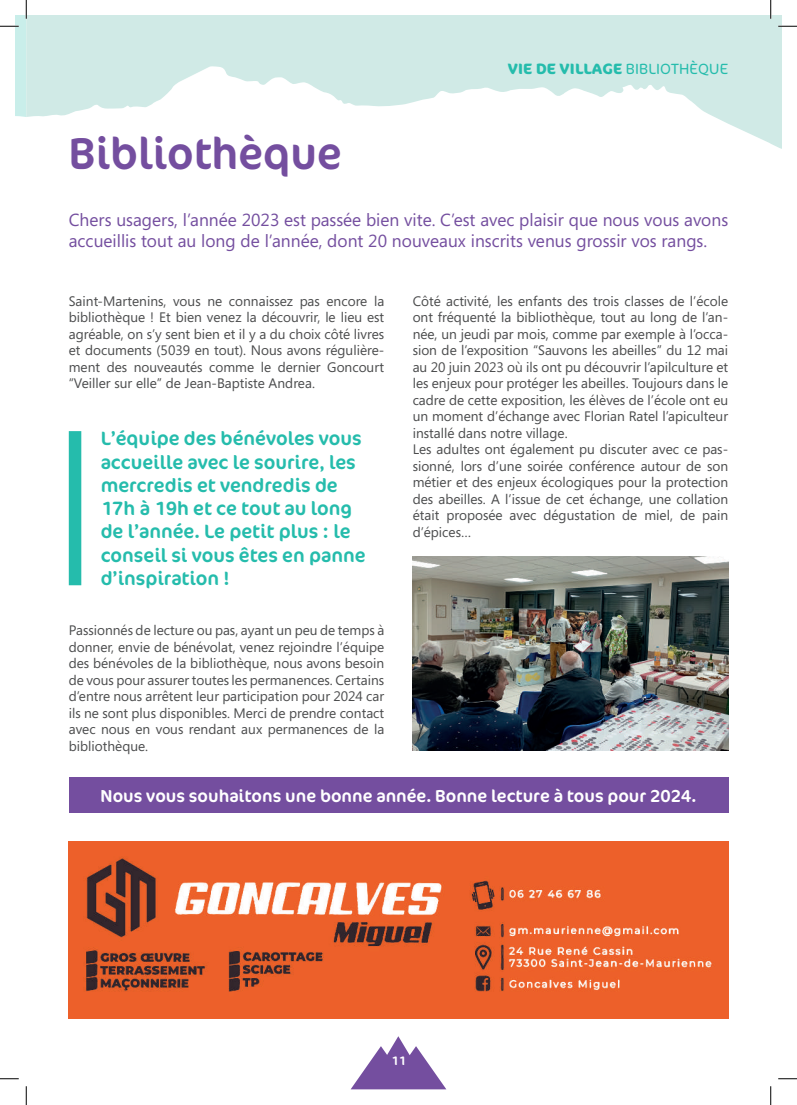
<style>
.page{position:relative;width:797px;height:1105px;background:#fff}
.page>*{position:absolute;margin:0;border:0;box-sizing:border-box;transform-origin:0 0}
.t1{font:45px "Cocon Pro";color:#744e9f}
.t2{font:19.38px/23.2px "Cocon Pro";color:#25bcac}
.t3{font:17.5px/21px "Segoe";color:#744e9f}
.t4{font:17.5px "Cocon Pro";color:#fff}
.t5{font:700 15px "Cocon Pro";letter-spacing:.01em;color:#25bcac}
.t6{font:13.75px/16.5px "Segoe";color:#4b4c4d;text-align:justify}
.t7{font:12.5px "Cocon Pro";color:#fff}
.s1{font-weight:300}
</style>
<div class="page">
<svg style="left:27px;top:16px;width:754px;height:133px;fill:#d0eae6"></svg>
<svg style="left:351px;top:1036px;width:95px;height:53px"></svg>
<img style="left:412px;top:556px;width:316px;height:195px">
<div style="left:69px;top:431px;width:12px;height:154px;background:#25bcac"></div>
<div style="left:69px;top:777px;width:659px;height:36px;background:#744e9f"></div>
<img style="left:69px;top:841px;width:659px;height:177px">
<svg style="left:778px;top:25px;width:19px;height:2px"></svg>
<svg style="left:0;top:1078px;width:19px;height:1px"></svg>
<svg style="left:778px;top:1078px;width:19px;height:1px"></svg>
<svg style="left:0;top:0;width:27px;height:117px"></svg>
<svg style="left:25px;top:1086px;width:2px;height:19px"></svg>
<svg style="left:770px;top:0;width:1px;height:19px"></svg>
<svg style="left:770px;top:1086px;width:1px;height:19px"></svg>
<p class="t5" style="left:508px;top:60px;width:222px">VIE DE VILLAGE <span class="s1">BIBLIOTHÈQUE</span></p>
<h1 class="t1" style="left:69px;top:127px;width:274px">Bibliothèque</h1>
<p class="t3" style="left:69px;top:211px;width:661px">Chers usagers, l’année 2023 est passée bien vite. C’est avec plaisir que nous vous avons accueillis tout au long de l’année, dont 20 nouveaux inscrits venus grossir vos rangs.</p>
<p class="t6" style="left:69px;top:294px;width:317px">Saint-Martenins, vous ne connaissez pas encore la bibliothèque ! Et bien venez la découvrir, le lieu est agréable, on s’y sent bien et il y a du choix côté livres et documents (5039 en tout). Nous avons régulière&shy;ment des nouveautés comme le dernier Goncourt “Veiller sur elle” de Jean-Baptiste Andrea.</p>
<h2 class="t2" style="left:101px;top:427px;width:266px">L’équipe des bénévoles vous accueille avec le sourire, les mercredis et vendredis de<br>17h à 19h et ce tout au long de l’année. Le petit plus : le conseil si vous êtes en panne d’inspiration !</h2>
<p class="t6" style="left:69px;top:623px;width:317px">Passionnés de lecture ou pas, ayant un peu de temps à donner, envie de bénévolat, venez rejoindre l’équipe des bénévoles de la bibliothèque, nous avons besoin de vous pour assurer toutes les permanences. Certains d’entre nous arrêtent leur participation pour 2024 car ils ne sont plus disponibles. Merci de prendre contact avec nous en vous rendant aux permanences de la bibliothèque.</p>
<p class="t6" style="left:412px;top:294px;width:317px;text-align:left">Côté activité, les enfants des trois classes de l’école ont fréquenté la bibliothèque, tout au long de l’an&shy;née, un jeudi par mois, comme par exemple à l’occa&shy;sion de l’exposition “Sauvons les abeilles” du 12 mai au 20 juin 2023 où ils ont pu découvrir l’apilculture et les enjeux pour protéger les abeilles. Toujours dans le cadre de cette exposition, les élèves de l’école ont eu un moment d’échange avec Florian Ratel l’apiculteur installé dans notre village.<br>Les adultes ont également pu discuter avec ce pas&shy;sionné, lors d’une soirée conférence autour de son métier et des enjeux écologiques pour la protection des abeilles. A l’issue de cet échange, une collation était proposée avec dégustation de miel, de pain d’épices…</p>
<p class="t4" style="left:101px;top:786px;width:597px">Nous vous souhaitons une bonne année. Bonne lecture à tous pour 2024.</p>
<p class="t7" style="left:391px;top:1053px;width:16px">11</p>
</div>
